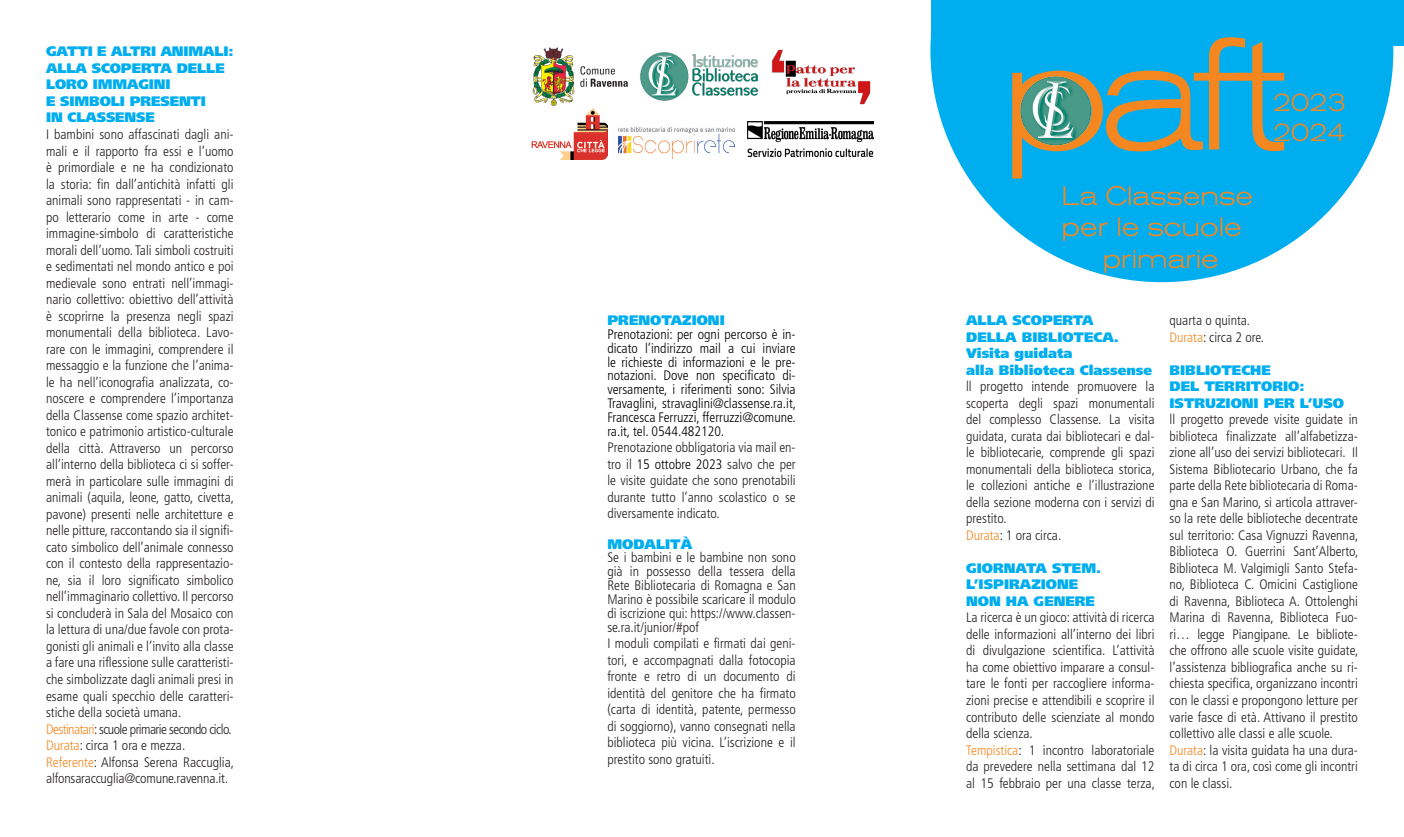
<style>
.page{position:relative;width:1404px;height:837px;background:#fff}
.page>*{position:absolute;margin:0;border:0;box-sizing:border-box;transform-origin:0 0}
.t1{font:300 expanded 155px "Akzidenz Grotesk BQ";color:#f58721}
.t2{font:300 expanded 26.25px/31.5px "Akzidenz Grotesk BQ";color:#f58721}
.t3{font:300 expanded 25px "Akzidenz Grotesk BQ";color:#f58721}
.t4{font:300 condensed 13.75px/16.5px "Frutiger";color:#231f20;text-align:justify}
.Pa1{font:300 condensed 13.75px/13.9px "Frutiger";color:#000;text-align:justify}
.Corpo_del_testo_31{font:900 13.75px/16.5px "Frutiger";color:#00aeef}
.t5{font:300 condensed 13.75px "Frutiger";letter-spacing:-.04em;color:#231f20}
.Pa1-2{font:900 13.75px "Frutiger";color:#00aeef}
.s1{color:#f58721}
.s2{color:#000}
</style>
<div class="page">
<svg style="left:930px;top:35px;width:463px;height:247px;fill:#00aeef"></svg>
<div style="left:931px;top:0;width:472px;height:45px;background:#00aeef"></div>
<img style="left:1020px;top:76px;width:71px;height:70px">
<img style="left:531px;top:108px;width:76px;height:51px">
<img style="left:747px;top:122px;width:126px;height:34px">
<img style="left:619px;top:128px;width:115px;height:30px">
<img style="left:532px;top:47px;width:96px;height:59px">
<img style="left:640px;top:52px;width:117px;height:48px">
<img style="left:772px;top:50px;width:98px;height:54px">
<p class="Corpo_del_testo_31" style="left:46px;top:43px;width:189px">GATTI E ALTRI ANIMALI:<br>ALLA SCOPERTA DELLE<br>LORO IMMAGINI</p>
<p class="Corpo_del_testo_31" style="left:46px;top:93px;width:161px">E SIMBOLI PRESENTI</p>
<p class="Corpo_del_testo_31" style="left:46px;top:109px;width:110px">IN CLASSENSE</p>
<p class="t4" style="left:46px;top:126px;width:189px">I bambini sono affascinati dagli ani&shy;mali e il rapporto fra essi e l’uomo è primordiale e ne ha condizionato la storia: fin dall’antichità infatti gli animali sono rappresentati - in cam&shy;po letterario come in arte - come immagine-simbolo di caratteristiche morali dell’uomo. Tali simboli costruiti e sedimentati nel mondo antico e poi medievale sono entrati nell’immagi&shy;nario collettivo: obiettivo dell’attività è scoprirne la presenza negli spazi monumentali della biblioteca. Lavo&shy;rare con le immagini, comprendere il messaggio e la funzione che l’anima&shy;le ha nell’iconografia analizzata, co&shy;noscere e comprendere l’importanza della Classense come spazio architet&shy;tonico e patrimonio artistico-culturale della città. Attraverso un percorso all’interno della biblioteca ci si soffer&shy;merà in particolare sulle immagini di animali (aquila, leone, gatto, civetta, pavone) presenti nelle architetture e nelle pitture, raccontando sia il signifi&shy;cato simbolico dell’animale connesso con il contesto della rappresentazio&shy;ne, sia il loro significato simbolico nell’immaginario collettivo. Il percorso si concluderà in Sala del Mosaico con la lettura di una/due favole con prota&shy;gonisti gli animali e l’invito alla classe a fare una riflessione sulle caratteristi&shy;che simbolizzate dagli animali presi in esame quali specchio delle caratteri&shy;stiche della società umana.</p>
<p class="t5" style="left:46px;top:720px;width:187px"><span class="s1">Destinatari</span>: scuole primarie secondo ciclo.</p>
<p class="t4" style="left:46px;top:737px;width:141px"><span class="s1">Durata</span>: circa 1 ora e mezza.</p>
<p class="t4" style="left:46px;top:753px;width:189px"><span class="s1">Referente</span>: Alfonsa Serena Raccuglia, alfonsaraccuglia@comune.ravenna.it.</p>
<p class="Pa1-2" style="left:607px;top:312px;width:119px">PRENOTAZIONI</p>
<p class="Pa1" style="left:607px;top:327px;width:190px">Prenotazioni: per ogni percorso è in&shy;dicato l’indirizzo mail a cui inviare le richieste di informazioni e le pre&shy;notazioni. Dove non specificato di&shy;versamente, i riferimenti sono: Silvia Travaglini, stravaglini@classense.ra.it, Francesca Ferruzzi, fferruzzi@comune. ra.it, tel. 0544.482120.</p>
<p class="t4" style="left:607px;top:439px;width:190px">Prenotazione obbligatoria via mail en&shy;tro il <span class="s2">15 ottobre 2023</span> salvo che per le visite guidate che sono prenotabili durante tutto l’anno scolastico o se diversamente indicato.</p>
<p class="Pa1-2" style="left:607px;top:535px;width:86px">MODALITÀ</p>
<p class="t4" style="left:607px;top:551px;width:190px;line-height:13.8px">Se i bambini e le bambine non sono già in possesso della tessera della Rete Bibliotecaria di Romagna e San Marino è possibile scaricare il modulo di iscrizione qui: https://www.classen&shy;se.ra.it/junior/#pof</p>
<p class="t4" style="left:607px;top:635px;width:190px">I moduli compilati e firmati dai geni&shy;tori, e accompagnati dalla fotocopia fronte e retro di un documento di identità del genitore che ha firmato (carta di identità, patente, permesso di soggiorno), vanno consegnati nella biblioteca più vicina. L’iscrizione e il prestito sono gratuiti.</p>
<p class="t1" style="left:1000px;top:7px;width:285px">paft</p>
<p class="t3" style="left:1272px;top:88px;width:74px">2023</p>
<p class="t3" style="left:1272px;top:118px;width:74px">2024</p>
<p class="t2" style="left:1061px;top:180px;width:193px">La Classense per le scuole</p>
<p class="t2" style="left:1102px;top:243px;width:117px">primarie</p>
<p class="Corpo_del_testo_31" style="left:966px;top:312px;width:129px">ALLA SCOPERTA</p>
<p class="Corpo_del_testo_31" style="left:966px;top:328px;width:154px">DELLA BIBLIOTECA.</p>
<p class="Corpo_del_testo_31" style="left:966px;top:345px;width:108px">Visita guidata</p>
<p class="Corpo_del_testo_31" style="left:966px;top:361px;width:187px">alla Biblioteca Classense</p>
<p class="t4" style="left:966px;top:378px;width:190px">ll progetto intende promuovere la scoperta degli spazi monumentali del complesso Classense. La visita guidata, curata dai bibliotecari e dal&shy;le bibliotecarie, comprende gli spazi monumentali della biblioteca storica, le collezioni antiche e l’illustrazione della sezione moderna con i servizi di prestito.</p>
<p class="t4" style="left:966px;top:527px;width:97px"><span class="s1">Durata</span>: 1 ora circa.</p>
<p class="Corpo_del_testo_31" style="left:966px;top:559px;width:137px">GIORNATA STEM.</p>
<p class="Corpo_del_testo_31" style="left:966px;top:576px;width:114px">L’ISPIRAZIONE</p>
<p class="Corpo_del_testo_31" style="left:966px;top:592px;width:130px">NON HA GENERE</p>
<p class="t4" style="left:966px;top:609px;width:190px">La ricerca è un gioco: attività di ricerca delle informazioni all’interno dei libri di divulgazione scientifica. L’attività ha come obiettivo imparare a consul&shy;tare le fonti per raccogliere informa&shy;zioni precise e attendibili e scoprire il contributo delle scienziate al mondo della scienza.</p>
<p class="t4" style="left:966px;top:741px;width:190px"><span class="s1">Tempistica</span>: 1 incontro laboratoriale da prevedere nella settimana dal 12 al 15 febbraio per una classe terza,</p>
<p class="t4" style="left:1169px;top:312px;width:82px">quarta o quinta.</p>
<p class="t4" style="left:1169px;top:329px;width:96px"><span class="s1">Durata</span>: circa 2 ore.</p>
<p class="Corpo_del_testo_31" style="left:1169px;top:361px;width:176px">BIBLIOTECHE<br>DEL TERRITORIO:<br>ISTRUZIONI PER L’USO</p>
<p class="t4" style="left:1169px;top:411px;width:190px">ll progetto prevede visite guidate in biblioteca finalizzate all’alfabetizza&shy;zione all’uso dei servizi bibliotecari. Il Sistema Bibliotecario Urbano, che fa parte della Rete bibliotecaria di Roma&shy;gna e San Marino, si articola attraver&shy;so la rete delle biblioteche decentrate sul territorio: Casa Vignuzzi Ravenna, Biblioteca O. Guerrini Sant’Alberto, Biblioteca M. Valgimigli Santo Stefa&shy;no, Biblioteca C. Omicini Castiglione di Ravenna, Biblioteca A. Ottolenghi Marina di Ravenna, Biblioteca Fuo&shy;ri… legge Piangipane. Le bibliote&shy;che offrono alle scuole visite guidate, l’assistenza bibliografica anche su ri&shy;chiesta specifica, organizzano incontri con le classi e propongono letture per varie fasce di età. Attivano il prestito collettivo alle classi e alle scuole.</p>
<p class="t4" style="left:1169px;top:741px;width:190px"><span class="s1">Durata</span>: la visita guidata ha una dura&shy;ta di circa 1 ora, così come gli incontri con le classi.</p>
</div>
